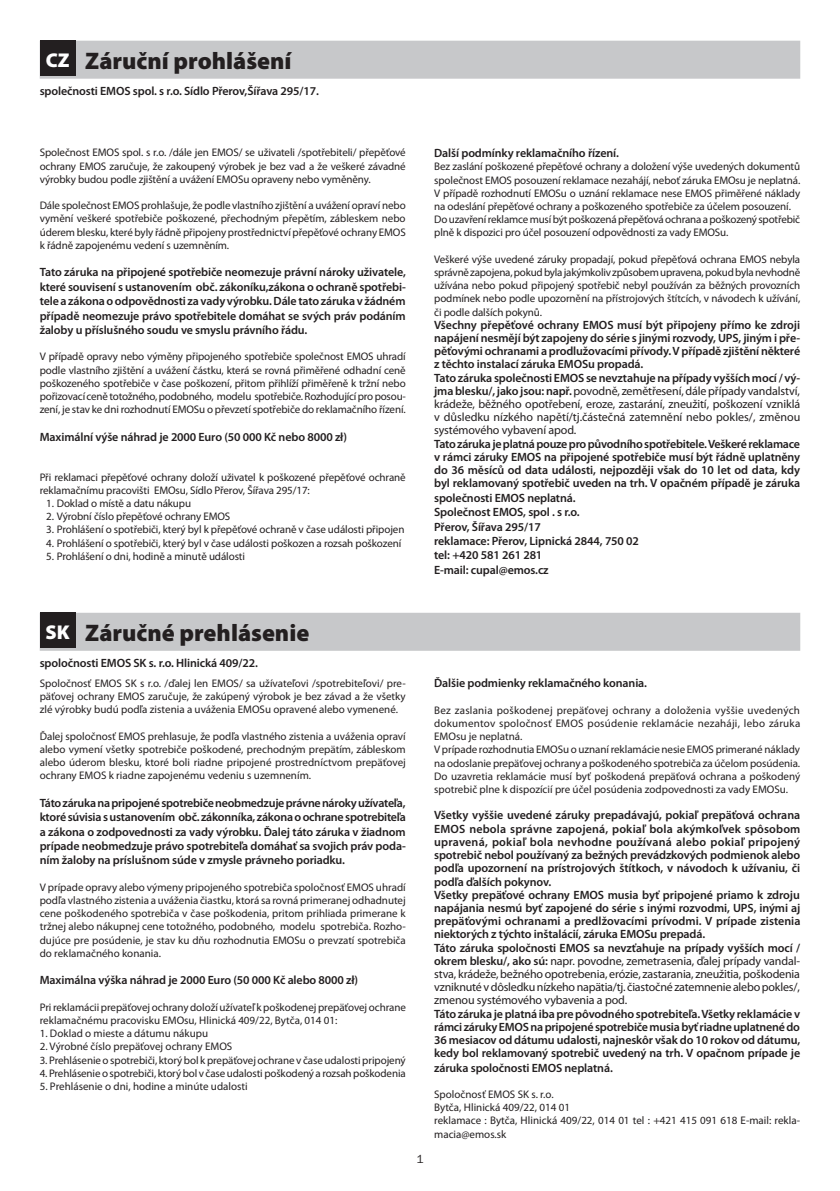
<style>
.page{position:relative;width:840px;height:1191px;background:#fff}
.page>*{position:absolute;margin:0;border:0;box-sizing:border-box;transform-origin:0 0}
.t1{font:900 24px "Myriad Pro";color:#231f20}
.t2{font:900 20px "Myriad Pro";color:#fff}
.t3{font:600 12px/13.2px "Myriad Pro";letter-spacing:-.01em;color:#231f20;text-align:justify}
.t4{font:12px "Franklin Got Itc TEE";color:#231f20}
.t5{font:11px/13.2px "Myriad Pro";letter-spacing:-.01em;color:#231f20;text-align:justify}
.s1{font-weight:400}
</style>
<div class="page">
<div style="left:40px;top:41px;width:759px;height:38px;background:#c7c8ca"></div>
<div style="left:40px;top:40px;width:36px;height:36px;background:#231f20"></div>
<div style="left:40px;top:613px;width:759px;height:38px;background:#c7c8ca"></div>
<div style="left:40px;top:612px;width:36px;height:35px;background:#231f20"></div>
<h1 class="t1" style="left:85px;top:45px;width:208px">Záruční prohlášení</h1>
<p class="t3" style="left:40px;top:84px;width:280px">společnosti EMOS spol. s r.o. Sídlo Přerov,Šířava 295/17.</p>
<h2 class="t2" style="left:46px;top:47px;width:25px">CZ</h2>
<p class="t5" style="left:40px;top:146px;width:367px">Společnost EMOS spol. s r.o. /dále jen EMOS/ se uživateli /spotřebiteli/ přepěťové ochrany EMOS zaručuje, že zakoupený výrobek je bez vad a že veškeré závadné výrobky budou podle zjištění a uvážení EMOSu opraveny nebo vyměněny.</p>
<p class="t5" style="left:40px;top:199px;width:367px">Dále společnost EMOS prohlašuje, že podle vlastního zjištění a uvážení opraví nebo vymění veškeré spotřebiče poškozené, přechodným přepětím, zábleskem nebo úderem blesku, které byly řádně připojeny prostřednictví přepěťové ochrany EMOS k řádně zapojenému vedení s uzemněním.</p>
<p class="t3" style="left:40px;top:265px;width:367px;line-height:14.4px">Tato záruka na připojené spotřebiče neomezuje právní nároky uživatele, které souvisení s ustanovením obč. zákoníku,zákona o ochraně spotřebi&shy;tele a zákona o odpovědnosti za vady výrobku. Dále tato záruka v žádném případě neomezuje právo spotřebitele domáhat se svých práv podáním žaloby u příslušného soudu ve smyslu právního řádu.</p>
<p class="t5" style="left:40px;top:350px;width:367px">V případě opravy nebo výměny připojeného spotřebiče společnost EMOS uhradí podle vlastního zjištění a uvážení částku, která se rovná přiměřené odhadní ceně poškozeného spotřebiče v čase poškození, přitom přihlíží přiměřeně k tržní nebo pořizovací ceně totožného, podobného, modelu spotřebiče. Rozhodující pro posou&shy;zení, je stav ke dni rozhodnutí EMOSu o převzetí spotřebiče do reklamačního řízení.</p>
<p class="t3" style="left:40px;top:430px;width:308px">Maximální výše náhrad je 2000 Euro (50 000 Kč nebo 8000 zł)</p>
<p class="t5" style="left:40px;top:470px;width:367px">Při reklamaci přepěťové ochrany doloží uživatel k poškozené přepěťové ochraně reklamačnímu pracovišti EMOsu, Sídlo Přerov, Šířava 295/17:</p>
<p class="t5" style="left:46px;top:496px;width:146px">1. Doklad o místě a datu nákupu</p>
<p class="t5" style="left:46px;top:509px;width:185px">2. Výrobní číslo přepěťové ochrany EMOS</p>
<p class="t5" style="left:46px;top:523px;width:359px">3. Prohlášení o spotřebiči, který byl k přepěťové ochraně v čase události připojen</p>
<p class="t5" style="left:46px;top:536px;width:356px">4. Prohlášení o spotřebiči, který byl v čase události poškozen a rozsah poškození</p>
<p class="t5" style="left:46px;top:549px;width:200px">5. Prohlášení o dni, hodině a minutě události</p>
<p class="t3" style="left:434px;top:146px;width:186px">Další podmínky reklamačního řízení.</p>
<p class="t5" style="left:434px;top:160px;width:367px;text-align:left">Bez zaslání poškozené přepěťové ochrany a doložení výše uvedených dokumentů společnost EMOS posouzení reklamace nezahájí, neboť záruka EMOsu je neplatná.<br>V případě rozhodnutí EMOSu o uznání reklamace nese EMOS přiměřené náklady na odeslání přepěťové ochrany a poškozeného spotřebiče za účelem posouzení.<br>Do uzavření reklamce musí být poškozená přepěťová ochrana a poškozený spotřebič plně k dispozici pro účel posouzení odpovědnosti za vady EMOSu.</p>
<p class="t5" style="left:434px;top:252px;width:367px">Veškeré výše uvedené záruky propadají, pokud přepěťová ochrana EMOS nebyla správně zapojena, pokud byla jakýmkoliv způsobem upravena, pokud byla nevhodně užívána nebo pokud připojený spotřebič nebyl používán za běžných provozních podmínek nebo podle upozornění na přístrojových štítcích, v návodech k užívání, či podle dalších pokynů.</p>
<p class="t3" style="left:434px;top:318px;width:367px;text-align:left">Všechny přepěťové ochrany EMOS musí být připojeny přímo ke zdroji napájení nesmějí být zapojeny do série s jinými rozvody, UPS, jiným i pře&shy;pěťovými ochranami a prodlužovacími přívody. V případě zjištění některé z těchto instalací záruka EMOSu propadá.<br>Tato záruka společnosti EMOS se nevztahuje na případy vyšších mocí / vý&shy;jma blesku/, jako jsou: např. <span class="s1">povodně, zemětřesení, dále případy vandalství, krádeže, běžného opotřebení, eroze, zastarání, zneužití, poškození vzniklá v důsledku nízkého napětí/tj.částečná zatemnění nebo pokles/, změnou systémového vybavení apod.</span></p>
<p class="t3" style="left:434px;top:437px;width:367px">Tato záruka je platná pouze pro původního spotřebitele. Veškeré reklamace v rámci záruky EMOS na připojené spotřebiče musí být řádně uplatněny do 36 měsíců od data události, nejpozději však do 10 let od data, kdy byl reklamovaný spotřebič uveden na trh. V opačném případě je záruka</p>
<p class="t3" style="left:434px;top:490px;width:206px;line-height:14.4px;text-align:left">společnosti EMOS neplatná.<br>Společnost EMOS, spol . s r.o.<br>Přerov, Šířava 295/17<br>reklamace: Přerov, Lipnická 2844, 750 02 tel: +420 581 261 281<br>E-mail: cupal@emos.cz</p>
<h1 class="t1" style="left:85px;top:617px;width:225px">Záručné prehlásenie</h1>
<p class="t3" style="left:40px;top:656px;width:220px">spoločnosti EMOS SK s. r.o. Hlinická 409/22.</p>
<h2 class="t2" style="left:46px;top:619px;width:26px">SK</h2>
<p class="t5" style="left:40px;top:676px;width:367px">Spoločnosť EMOS SK s r.o. /ďalej len EMOS/ sa užívateľovi /spotrebiteľovi/ pre&shy;päťovej ochrany EMOS zaručuje, že zakúpený výrobok je bez závad a že všetky zlé výrobky budú podľa zistenia a uváženia EMOSu opravené alebo vymenené.</p>
<p class="t5" style="left:40px;top:729px;width:367px">Ďalej spoločnosť EMOS prehlasuje, že podľa vlastného zistenia a uváženia opraví alebo vymení všetky spotrebiče poškodené, prechodným prepätím, zábleskom alebo úderom blesku, ktoré boli riadne pripojené prostredníctvom prepäťovej ochrany EMOS k riadne zapojenému vedeniu s uzemnením.</p>
<p class="t3" style="left:40px;top:795px;width:367px;line-height:14.4px">Táto záruka na pripojené spotrebiče neobmedzuje právne nároky užívateľa, ktoré súvisia s ustanovením obč. zákonníka, zákona o ochrane spotrebiteľa a zákona o zodpovednosti za vady výrobku. Ďalej táto záruka v žiadnom prípade neobmedzuje právo spotrebiteľa domáhať sa svojich práv poda&shy;ním žaloby na príslušnom súde v zmysle právneho poriadku.</p>
<p class="t5" style="left:40px;top:880px;width:367px">V prípade opravy alebo výmeny pripojeného spotrebiča spoločnosť EMOS uhradí podľa vlastného zistenia a uváženia čiastku, ktorá sa rovná primeranej odhadnutej cene poškodeného spotrebiča v čase poškodenia, pritom prihliada primerane k tržnej alebo nákupnej cene totožného, podobného, modelu spotrebiča. Rozho&shy;dujúce pre posúdenie, je stav ku dňu rozhodnutia EMOSu o prevzatí spotrebiča do reklamačného konania.</p>
<p class="t3" style="left:40px;top:973px;width:320px">Maximálna výška náhrad je 2000 Euro (50 000 Kč alebo 8000 zł)</p>
<p class="t5" style="left:40px;top:1000px;width:367px">Pri reklamácii prepäťovej ochrany doloží užívateľ k poškodenej prepäťovej ochrane reklamačnému pracovisku EMOsu, Hlinická 409/22, Bytča, 014 01:</p>
<p class="t5" style="left:40px;top:1026px;width:170px">1. Doklad o mieste a dátumu nákupu</p>
<p class="t5" style="left:40px;top:1040px;width:194px">2. Výrobné číslo prepäťovej ochrany EMOS</p>
<p class="t5" style="left:40px;top:1053px;width:367px">3. Prehlásenie o spotrebiči, ktorý bol k prepäťovej ochrane v čase udalosti pripojený</p>
<p class="t5" style="left:40px;top:1066px;width:367px">4. Prehlásenie o spotrebiči, ktorý bol v čase udalosti poškodený a rozsah poškodenia</p>
<p class="t5" style="left:40px;top:1079px;width:209px">5. Prehlásenie o dni, hodine a minúte udalosti</p>
<p class="t4" style="left:416px;top:1152px;width:9px">1</p>
<p class="t3" style="left:434px;top:676px;width:214px">Ďalšie podmienky reklamačného konania.</p>
<p class="t5" style="left:434px;top:703px;width:367px;text-align:left">Bez zaslania poškodenej prepäťovej ochrany a doloženia vyššie uvedených dokumentov spoločnosť EMOS posúdenie reklamácie nezaháji, lebo záruka EMOsu je neplatná.<br>V prípade rozhodnutia EMOSu o uznaní reklamácie nesie EMOS primerané náklady na odoslanie prepäťovej ochrany a poškodeného spotrebiča za účelom posúdenia.<br>Do uzavretia reklamácie musí byť poškodená prepäťová ochrana a poškodený spotrebič plne k dispozícií pre účel posúdenia zodpovednosti za vady EMOSu.</p>
<p class="t3" style="left:434px;top:808px;width:367px;text-align:left">Všetky vyššie uvedené záruky prepadávajú, pokiaľ prepäťová ochrana EMOS nebola správne zapojená, pokiaľ bola akýmkoľvek spôsobom upravená, pokiaľ bola nevhodne používaná alebo pokiaľ pripojený spotrebič nebol používaný za bežných prevádzkových podmienok alebo podľa upozornení na prístrojových štítkoch, v návodoch k užívaniu, či podľa ďalších pokynov.<br>Všetky prepäťové ochrany EMOS musia byť pripojené priamo k zdroju napájania nesmú byť zapojené do série s inými rozvodmi, UPS, inými aj prepäťovými ochranami a predlžovacími prívodmi. V prípade zistenia niektorých z týchto inštalácií, záruka EMOSu prepadá.<br>Táto záruka spoločnosti EMOS sa nevzťahuje na prípady vyšších mocí / okrem blesku/, ako sú: <span class="s1">napr. povodne, zemetrasenia, ďalej prípady vandal&shy;stva, krádeže, bežného opotrebenia, erózie, zastarania, zneužitia, poškodenia vzniknuté v dôsledku nízkeho napätia/tj. čiastočné zatemnenie alebo pokles/, zmenou systémového vybavenia a pod.</span></p>
<p class="t3" style="left:434px;top:1006px;width:367px">Táto záruka je platná iba pre pôvodného spotrebiteľa. Všetky reklamácie v rámci záruky EMOS na pripojené spotrebiče musia byť riadne uplatnené do 36 mesiacov od dátumu udalosti, najneskôr však do 10 rokov od dátumu, kedy bol reklamovaný spotrebič uvedený na trh. V opačnom prípade je</p>
<p class="t3" style="left:434px;top:1060px;width:180px">záruka spoločnosti EMOS neplatná.</p>
<p class="t5" style="left:434px;top:1087px;width:367px;text-align:left">Spoločnosť EMOS SK s. r.o.<br>Bytča, Hlinická 409/22, 014 01<br>reklamace : Bytča, Hlinická 409/22, 014 01 tel : +421 415 091 618 E-mail: rekla&shy;macia@emos.sk</p>
</div>
